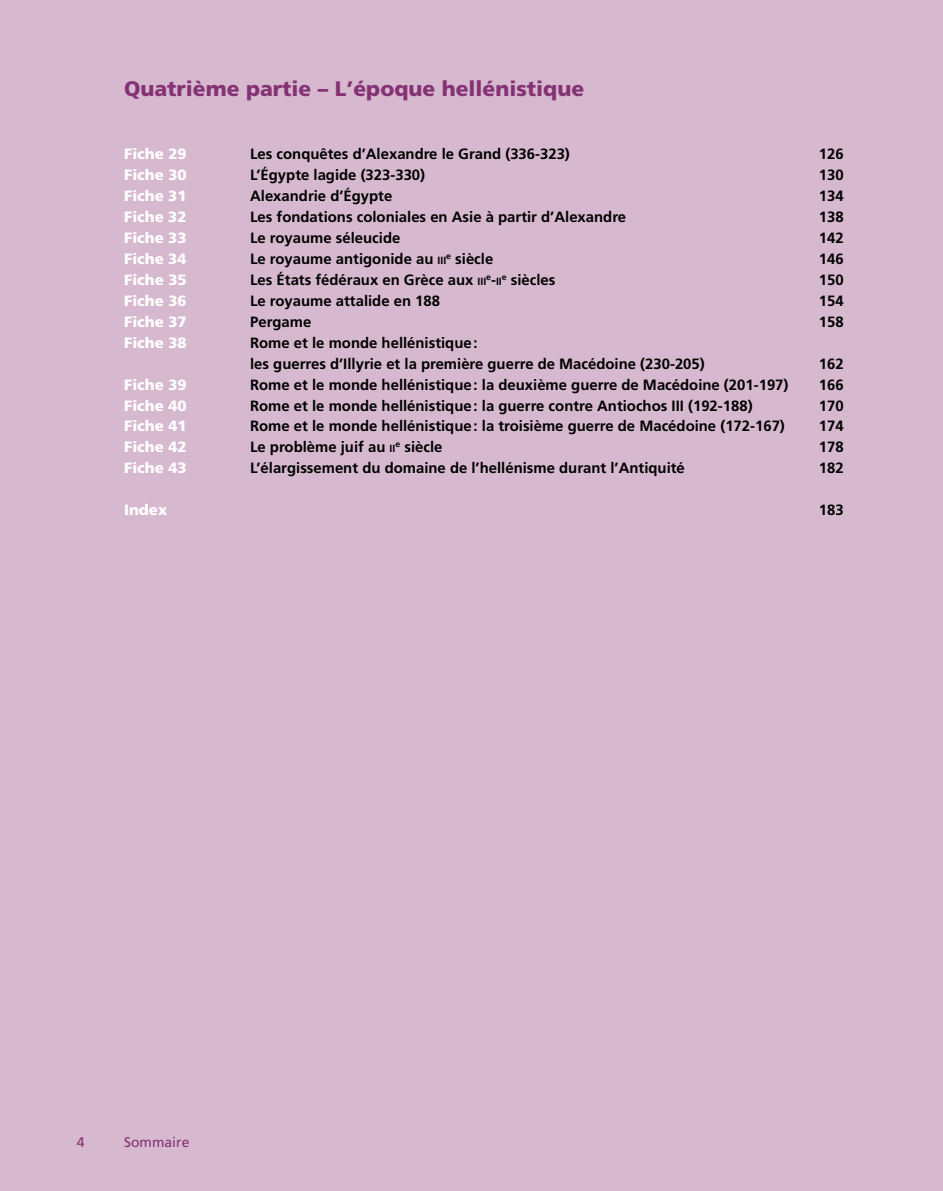
<style>
.page{position:relative;width:943px;height:1191px;background:#d7b9cf}
.page>*{position:absolute;margin:0;border:0;box-sizing:border-box;transform-origin:0 0}
.t1{font:900 30.62px "Frutiger";color:#853274}
.t2{font:900 21px "Frutiger";color:#853274}
.t3{font:700 14.88px/21px "Frutiger";color:#000}
.t4{font:900 14.88px "Frutiger";color:#fff}
.t5{font:14px "Frutiger";color:#853274}
.t6{font:700 10.33px "Frutiger";color:#000}
.s1{font-size:17.5px;color:#fff}
.s2{font-size:10.33px}
.s3{font-size:14.88px}
</style>
<div class="page">
<h1 class="t1" style="left:22px;top:70px;width:506px"><span class="s1">FICHE 2</span> L’Égypte antique: Thèbes</h1>
<h2 class="t2" style="left:124px;top:76px;width:461px">Quatrième partie – L’époque hellénistique</h2>
<p class="t4" style="left:124px;top:145px;width:64px">Fiche 29</p>
<p class="t3" style="left:250px;top:144px;width:321px">Les conquêtes d’Alexandre le Grand (336-323)</p>
<p class="t3" style="left:818px;top:144px;width:26px">126</p>
<p class="t4" style="left:124px;top:166px;width:64px">Fiche 30</p>
<p class="t3" style="left:250px;top:165px;width:176px">L’Égypte lagide (323-330)</p>
<p class="t3" style="left:818px;top:165px;width:26px">130</p>
<p class="t4" style="left:124px;top:187px;width:64px">Fiche 31</p>
<p class="t3" style="left:250px;top:185px;width:144px">Alexandrie d’Égypte</p>
<p class="t3" style="left:818px;top:185px;width:26px">134</p>
<p class="t4" style="left:124px;top:208px;width:64px">Fiche 32</p>
<p class="t3" style="left:250px;top:206px;width:377px">Les fondations coloniales en Asie à partir d’Alexandre</p>
<p class="t3" style="left:818px;top:206px;width:26px">138</p>
<p class="t4" style="left:124px;top:229px;width:64px">Fiche 33</p>
<p class="t3" style="left:250px;top:227px;width:152px">Le royaume séleucide</p>
<p class="t3" style="left:818px;top:227px;width:26px">142</p>
<p class="t4" style="left:124px;top:250px;width:64px">Fiche 34</p>
<p class="t3" style="left:250px;top:248px;width:245px">Le royaume antigonide au <span class="s2">iii</span><sup>e</sup> siècle</p>
<p class="t3" style="left:818px;top:248px;width:26px">146</p>
<p class="t4" style="left:124px;top:271px;width:64px">Fiche 35</p>
<p class="t3" style="left:250px;top:269px;width:238px">Les États fédéraux en Grèce aux <span class="s2">iii</span></p>
<p class="t6" style="left:486px;top:275px;width:17px"><sup>e</sup><span class="s3">-</span>ii</p>
<p class="t3" style="left:502px;top:269px;width:55px"><sup>e</sup> siècles</p>
<p class="t3" style="left:818px;top:269px;width:26px">150</p>
<p class="t4" style="left:124px;top:292px;width:64px">Fiche 36</p>
<p class="t3" style="left:250px;top:290px;width:191px">Le royaume attalide en 188</p>
<p class="t3" style="left:818px;top:290px;width:26px">154</p>
<p class="t4" style="left:124px;top:312px;width:64px">Fiche 37</p>
<p class="t3" style="left:250px;top:311px;width:63px">Pergame</p>
<p class="t3" style="left:818px;top:311px;width:26px">158</p>
<p class="t4" style="left:124px;top:333px;width:64px">Fiche 38</p>
<p class="t3" style="left:250px;top:332px;width:456px">Rome et le monde hellénistique:<br>les guerres d’Illyrie et la première guerre de Macédoine (230-205)</p>
<p class="t3" style="left:818px;top:353px;width:26px">162</p>
<p class="t4" style="left:124px;top:375px;width:64px">Fiche 39</p>
<p class="t3" style="left:250px;top:374px;width:540px">Rome et le monde hellénistique: la deuxième guerre de Macédoine (201-197)</p>
<p class="t3" style="left:818px;top:374px;width:26px">166</p>
<p class="t4" style="left:124px;top:396px;width:64px">Fiche 40</p>
<p class="t3" style="left:250px;top:395px;width:504px">Rome et le monde hellénistique: la guerre contre Antiochos III (192-188)</p>
<p class="t3" style="left:818px;top:395px;width:26px">170</p>
<p class="t4" style="left:124px;top:417px;width:64px">Fiche 41</p>
<p class="t3" style="left:250px;top:416px;width:536px">Rome et le monde hellénistique: la troisième guerre de Macédoine (172-167)</p>
<p class="t3" style="left:818px;top:416px;width:26px">174</p>
<p class="t4" style="left:124px;top:438px;width:64px">Fiche 42</p>
<p class="t3" style="left:250px;top:437px;width:194px">Le problème juif au <span class="s2">ii</span><sup>e</sup> siècle</p>
<p class="t3" style="left:819px;top:437px;width:26px">178</p>
<p class="t4" style="left:124px;top:459px;width:64px">Fiche 43</p>
<p class="t3" style="left:250px;top:458px;width:436px">L’élargissement du domaine de l’hellénisme durant l’Antiquité</p>
<p class="t3" style="left:819px;top:458px;width:26px">182</p>
<p class="t4" style="left:124px;top:501px;width:45px">Index</p>
<p class="t3" style="left:819px;top:499px;width:26px">183</p>
<p class="t5" style="left:77px;top:1133px;width:9px">4</p>
<p class="t5" style="left:124px;top:1133px;width:67px">Sommaire</p>
</div>
